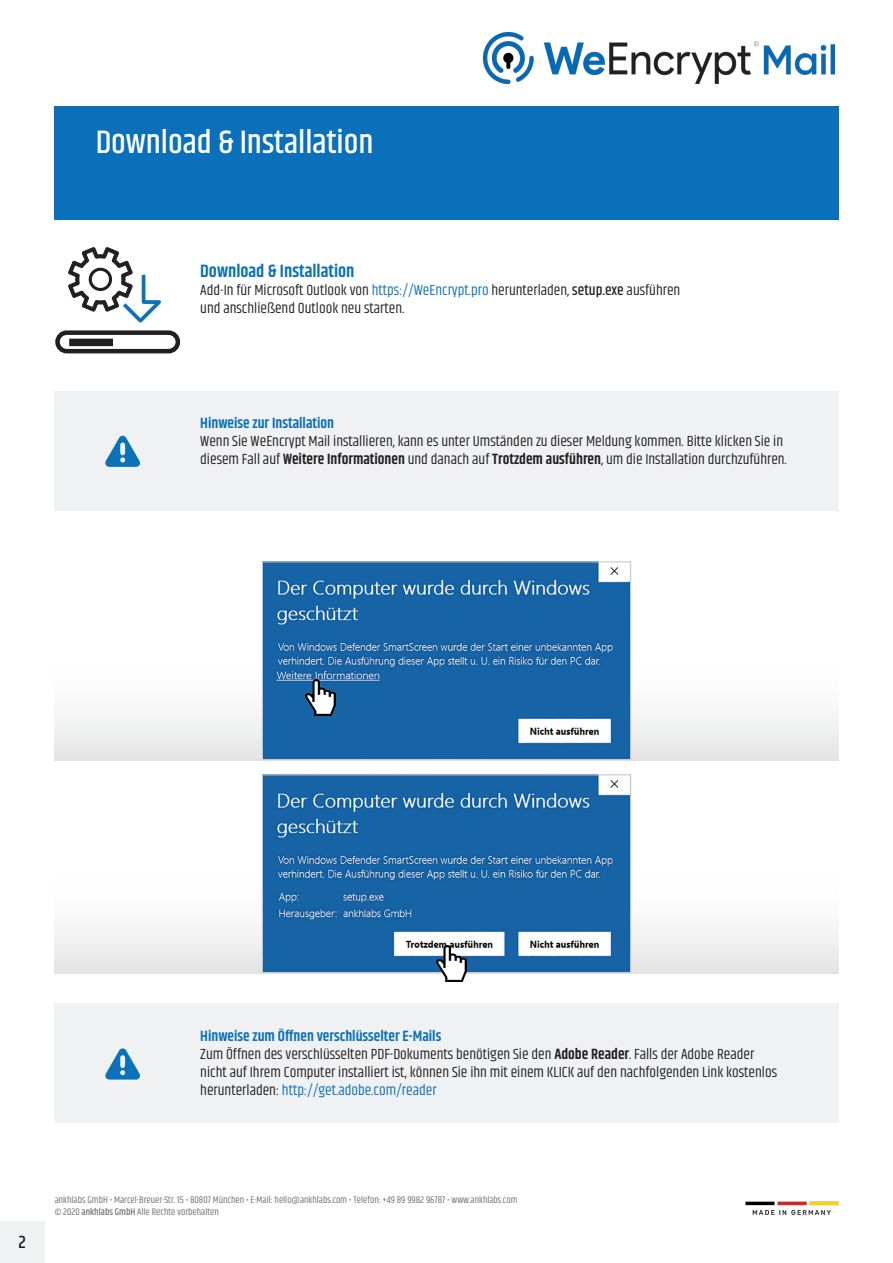
<style>
.page{position:relative;width:893px;height:1263px;background:#fff}
.page>*{position:absolute;margin:0;border:0;box-sizing:border-box;transform-origin:0 0}
.t1{font:500 33px "Khand";color:#fff}
.t2{font:600 18px "Khand";color:#0970b9}
.t3{font:500 18px "Khand";color:#231f20}
.t4{font:15px/18px "Khand";color:#231f20}
.t5{font:600 15px "Khand";color:#0970b9}
.t6{font:9.75px "Khand";color:#6c6d70}
.s1{color:#0f71b8}
.s2{font-weight:500}
.s3{font-weight:600}
.s4{color:#0c6fb8}
</style>
<div class="page">
<div style="left:0;top:1222px;width:44px;height:41px;background:#f0f1f2"></div>
<div style="left:54px;top:391px;width:785px;height:119px;background:#f0f1f2"></div>
<div style="left:55px;top:832px;width:784px;height:141px;background:linear-gradient(to bottom,#fff,#eaeaeb)"></div>
<div style="left:55px;top:619px;width:784px;height:141px;background:linear-gradient(to bottom,#fff,#eaeaeb)"></div>
<div style="left:54px;top:106px;width:785px;height:114px;background:#0970b9"></div>
<img style="left:484px;top:33px;width:351px;height:51px">
<img style="left:745px;top:1201px;width:94px;height:13px">
<div style="left:55px;top:330px;width:125px;height:23px;border:4px solid #231f20;border-radius:9px"></div>
<div style="left:69px;top:339px;width:44px;height:7px;background:#231f20"></div>
<svg style="left:68px;top:247px;width:93px;height:76px"></svg>
<svg style="left:105px;top:436px;width:35px;height:31px"></svg>
<div style="left:54px;top:1004px;width:785px;height:119px;background:#f0f1f2"></div>
<svg style="left:105px;top:1048px;width:35px;height:31px"></svg>
<img style="left:264px;top:563px;width:365px;height:195px">
<div style="left:262px;top:561px;width:369px;height:199px;border:1px solid #cdc9c8"></div>
<img style="left:305px;top:680px;width:30px;height:36px">
<img style="left:264px;top:776px;width:365px;height:195px">
<div style="left:262px;top:774px;width:369px;height:199px;border:1px solid #cdc9c8"></div>
<img style="left:437px;top:946px;width:30px;height:36px">
<p class="t1" style="left:96px;top:121px;width:279px">Download &amp; Installation</p>
<p class="t2" style="left:200px;top:259px;width:156px">Download &amp; Installation</p>
<p class="t4" style="left:200px;top:282px;width:482px">Add-In für Microsoft Outlook von <span class="s1">https://WeEncrypt.pro</span> herunterladen, <span class="s2">setup.exe</span> ausführen und anschließend Outlook neu starten.</p>
<p class="t5" style="left:200px;top:413px;width:135px">Hinweise zur Installation</p>
<p class="t4" style="left:200px;top:433px;width:588px">Wenn Sie WeEncrypt Mail installieren, kann es unter Umständen zu dieser Meldung kommen. Bitte klicken Sie in diesem Fall auf <span class="s3">Weitere Informationen</span> und danach auf <span class="s3">Trotzdem ausführen</span>, um die Installation durchzuführen.</p>
<p class="t5" style="left:200px;top:1026px;width:243px">Hinweise zum Öffnen verschlüsselter E-Mails</p>
<p class="t4" style="left:200px;top:1046px;width:578px">Zum Öffnen des verschlüsselten PDF-Dokuments benötigen Sie den <span class="s3">Adobe Reader</span>. Falls der Adobe Reader nicht auf Ihrem Computer installiert ist, können Sie ihn mit einem KLICK auf den nachfolgenden Link kostenlos herunterladen: <span class="s4">http://get.adobe.com/reader</span></p>
<p class="t3" style="left:18px;top:1230px;width:9px">2</p>
<p class="t6" style="left:55px;top:1194px;width:464px">ankhlabs GmbH • Marcel-Breuer-Str. 15 • 80807 München • E-Mail: hello@ankhlabs.com • Telefon: +49 89 9982 96787 • www.ankhlabs.com</p>
<p class="t6" style="left:55px;top:1205px;width:166px">© 2020 <span class="s2">ankhlabs GmbH</span> Alle Rechte vorbehalten</p>
</div>
